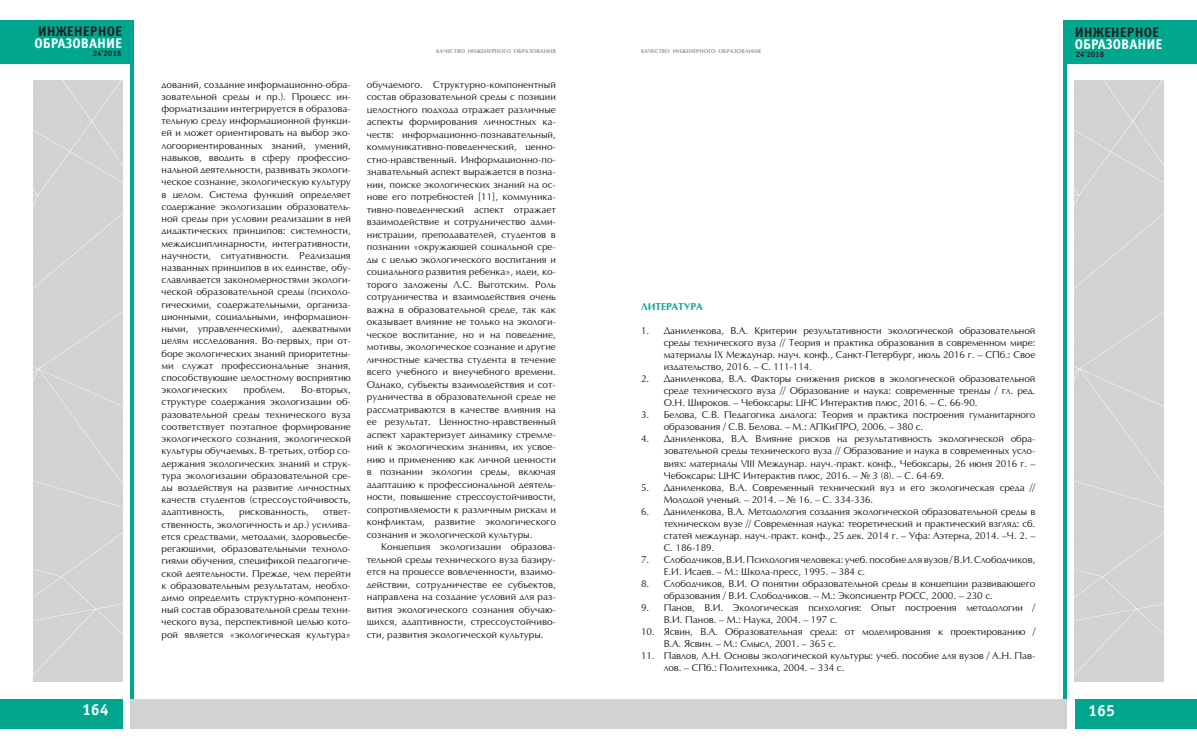
<style>
.page{position:relative;width:1197px;height:755px;background:#fff}
.page>*{position:absolute;margin:0;border:0;box-sizing:border-box;transform-origin:0 0}
.t1{font:700 16px "Officina Sans C";color:#fff}
.t2{font:700 14px "Officina Sans C";color:#fff}
.t3{font:700 14px "Officina Sans C";color:#231f20}
.main_nn{font:10px/12.2px "Optima";letter-spacing:-.01em;color:#231f20;text-align:justify}
.t4{font:700 10px "AG Optima";color:#00a78f}
.t5{font:700 8px "Officina Sans C";color:#231f20}
.t6{font:700 5.5px "AG Optima";letter-spacing:.01em;color:#939598}
.s1{font-family:"Times New Roman"}
</style>
<div class="page">
<div style="left:1063px;top:20px;width:133px;height:43px;background:#00a78f"></div>
<div style="left:1074px;top:698px;width:122px;height:30px;background:#00a78f"></div>
<div style="left:0;top:698px;width:122px;height:30px;background:#00a78f"></div>
<div style="left:0;top:20px;width:133px;height:43px;background:#00a78f"></div>
<hr style="left:1063px;top:45px;width:3px;height:653px;background:#00a78f">
<hr style="left:130px;top:45px;width:3px;height:653px;background:#00a78f">
<div style="left:33px;top:80px;width:89px;height:601px;background:#d3d3d3"></div>
<div style="left:130px;top:698px;width:468px;height:30px;background:#d1d2d4"></div>
<div style="left:598px;top:698px;width:468px;height:30px;background:#d1d2d4"></div>
<div style="left:1074px;top:80px;width:89px;height:601px;background:#d3d3d3"></div>
<h2 class="t3" style="left:38px;top:23px;width:86px">ИНЖЕНЕРНОЕ</h2>
<h2 class="t2" style="left:34px;top:35px;width:89px">ОБРАЗОВАНИЕ</h2>
<p class="t5" style="left:93px;top:49px;width:30px">24’2018</p>
<p class="t6" style="left:436px;top:48px;width:121px">КАЧЕСТВО ИНЖЕНЕРНОГО ОБРАЗОВАНИЯ</p>
<p class="t6" style="left:641px;top:48px;width:121px">КАЧЕСТВО ИНЖЕНЕРНОГО ОБРАЗОВАНИЯ</p>
<p class="main_nn" style="left:161px;top:78px;width:191px">дований, создание информационно-обра&shy;зовательной среды и пр.). Процесс ин&shy;форматизации интегрируется в образова&shy;тельную среду информационной функци&shy;ей и может ориентировать на выбор эко&shy;логоориентированных знаний, умений, навыков, вводить в сферу профессио&shy;нальной деятельности, развивать экологи&shy;ческое сознание, экологическую культуру в целом. Система функций определяет содержание экологизации образователь&shy;ной среды при условии реализации в ней дидактических принципов: системности, междисциплинарности, интегративности, научности, ситуативности. Реализация названных принципов в их единстве, обу&shy;славливается закономерностями экологи&shy;ческой образовательной среды (психоло&shy;гическими, содержательными, организа&shy;ционными, социальными, информацион&shy;ными, управленческими), адекватными целям исследования. Во-первых, при от&shy;боре экологических знаний приоритетны&shy;ми служат профессиональные знания, способствующие целостному восприятию экологических</p>
<p class="main_nn" style="left:367px;top:78px;width:190px;line-height:12.5px">обучаемого. Структурно-компонентный состав образовательной среды с позиции целостного подхода отражает различные аспекты формирования личностных ка&shy;честв: информационно-познавательный, коммуникативно-поведенческий, ценно&shy;стно-нравственный. Информационно-по&shy;знавательный аспект выражается в позна&shy;нии, поиске экологических знаний на ос&shy;нове его потребностей [11], коммуника&shy;тивно-поведенческий аспект отражает взаимодействие и сотрудничество адми&shy;нистрации, преподавателей, студентов в познании «окружающей социальной сре&shy;ды с целью экологического воспитания и социального развития ребенка», идеи, ко&shy;торого заложены Л.С. Выготским. Роль сотрудничества и взаимодействия очень важна в образовательной среде, так как оказывает влияние не только на экологи&shy;ческое воспитание, но и на поведение, мотивы, экологическое сознание и другие личностные качества студента в течение всего учебного и внеучебного времени.<br>Однако, субъекты взаимодействия и сот&shy;рудничества в образовательной среде не рассматриваются в качестве влияния на ее результат. Ценностно-нравственный аспект характеризует динамику стремле&shy;ний к экологическим знаниям, их усвое&shy;нию и применению как личной ценности в познании экологии среды, включая адаптацию к профессиональной деятель&shy;ности, повышение стрессоустойчивости, сопротивляемости к различным рискам и конфликтам, развитие экологического сознания и экологической культуры.</p>
<p class="main_nn" style="left:367px;top:540px;width:190px;line-height:12.5px;text-indent:14px">Концепция экологизации образова&shy;тельной среды технического вуза базиру&shy;ется на процессе вовлеченности, взаимо&shy;действии, сотрудничестве ее субъектов, направлена на создание условий для раз&shy;вития экологического сознания обучаю&shy;щихся, адаптивности, стрессоустойчиво&shy;сти, развития экологической культуры.</p>
<p class="t4" style="left:641px;top:301px;width:63px">ЛИТЕРАТУРА</p>
<p class="main_nn" style="left:663px;top:325px;width:373px;text-indent:-23px">1. Даниленкова, В.А. Критерии результативности экологической образовательной среды технического вуза // Теория и практика образования в современном мире: материалы IX Междунар. науч. конф., Санкт-Петербург, июль 2016 г. – СПб.: Свое издательство, 2016. – С. 111-114.</p>
<p class="main_nn" style="left:663px;top:373px;width:373px;text-indent:-23px">2. Даниленкова, В.А. Факторы снижения рисков в экологической образовательной среде технического вуза // Образование и наука: современные тренды / гл. ред.<br>О.Н. Широков. – Чебоксары: ЦНС Интерактив плюс, 2016. – С. 66-90.</p>
<p class="main_nn" style="left:663px;top:409px;width:373px;text-indent:-23px">3. Белова, С.В. Педагогика диалога: Теория и практика построения гуманитарного образования / С.В. Белова. – М.: АПКиПРО, 2006. – 380 с.</p>
<p class="main_nn" style="left:663px;top:433px;width:373px;text-indent:-23px">4. Даниленкова, В.А. Влияние рисков на результативность экологической обра&shy;зовательной среды технического вуза // Образование и наука в современных усло&shy;виях: материалы VIII Междунар. науч.-практ. конф., Чебоксары, 26 июня 2016 г. – Чебоксары: ЦНС Интерактив плюс, 2016. – <span class="s1">№</span> 3 (8). – С. 64-69.</p>
<p class="main_nn" style="left:663px;top:481px;width:373px;text-indent:-23px">5. Даниленкова, В.А. Современный технический вуз и его экологическая среда //<br>Молодой ученый. – 2014. – <span class="s1">№</span> 16. – С. 334-336.</p>
<p class="main_nn" style="left:663px;top:505px;width:373px;text-indent:-23px">6. Даниленкова, В.А. Методология создания экологической образовательной среды в техническом вузе // Современная наука: теоретический и практический взгляд: сб. статей междунар. науч.-практ. конф., 25 дек. 2014 г. – Уфа: Аэтерна, 2014. –Ч. 2. – С. 186-189.</p>
<p class="main_nn" style="left:663px;top:553px;width:373px;text-indent:-23px">7. Слободчиков, В.И. Психология человека: учеб. пособие для вузов / В.И. Слободчиков,<br>Е.И. Исаев. – М.: Школа-пресс, 1995. – 384 с.</p>
<p class="main_nn" style="left:663px;top:577px;width:373px;text-indent:-23px">8. Слободчиков, В.И. О понятии образовательной среды в концепции развивающего образования / В.И. Слободчиков. – М.: Экопсицентр РОСС, 2000. – 230 с.</p>
<p class="main_nn" style="left:663px;top:601px;width:373px;text-indent:-23px">9. Панов, В.И. Экологическая психология: Опыт построения методологии /<br>В.И. Панов. – М.: Наука, 2004. – 197 с.</p>
<p class="main_nn" style="left:663px;top:625px;width:373px;text-indent:-23px">10. Ясвин, В.А. Образовательная среда: от моделирования к проектированию /<br>В.А. Ясвин. – М.: Смысл, 2001. – 365 с.</p>
<p class="main_nn" style="left:663px;top:649px;width:373px;text-indent:-23px">11. Павлов, А.Н. Основы экологической культуры: учеб. пособие для вузов / А.Н. Пав&shy;лов. – СПб.: Политехника, 2004. – 334 с.</p>
<p class="main_nn" style="left:161px;top:384px;width:191px;text-indent:140px">Во-вторых, структуре содержания экологизации об&shy;разовательной среды технического вуза соответствует поэтапное формирование экологического сознания, экологической культуры обучаемых. В-третьих, отбор со&shy;держания экологических знаний и струк&shy;тура экологизации образовательной сре&shy;ды воздействуя на развитие личностных качеств студентов (стрессоустойчивость, адаптивность,</p>
<p class="main_nn" style="left:243px;top:384px;width:43px">проблем.</p>
<p class="main_nn" style="left:239px;top:506px;width:71px">рискованность,</p>
<p class="main_nn" style="left:161px;top:506px;width:191px;text-indent:162px">ответ&shy;ственность, экологичность и др.) усилива&shy;ется средствами, методами, здоровьесбе&shy;регающими, образовательными техноло&shy;гиями обучения, спецификой педагогиче&shy;ской деятельности. Прежде, чем перейти к образовательным результатам, необхо&shy;димо определить структурно-компонент&shy;ный состав образовательной среды техни&shy;ческого вуза, перспективной целью кото&shy;рой является «экологическая культура»</p>
<h2 class="t3" style="left:1074px;top:24px;width:86px">ИНЖЕНЕРНОЕ</h2>
<h2 class="t2" style="left:1074px;top:36px;width:89px">ОБРАЗОВАНИЕ</h2>
<p class="t5" style="left:1075px;top:49px;width:30px">24’2018</p>
<h1 class="t1" style="left:82px;top:700px;width:28px">164</h1>
<h1 class="t1" style="left:1088px;top:700px;width:28px">165</h1>
</div>
